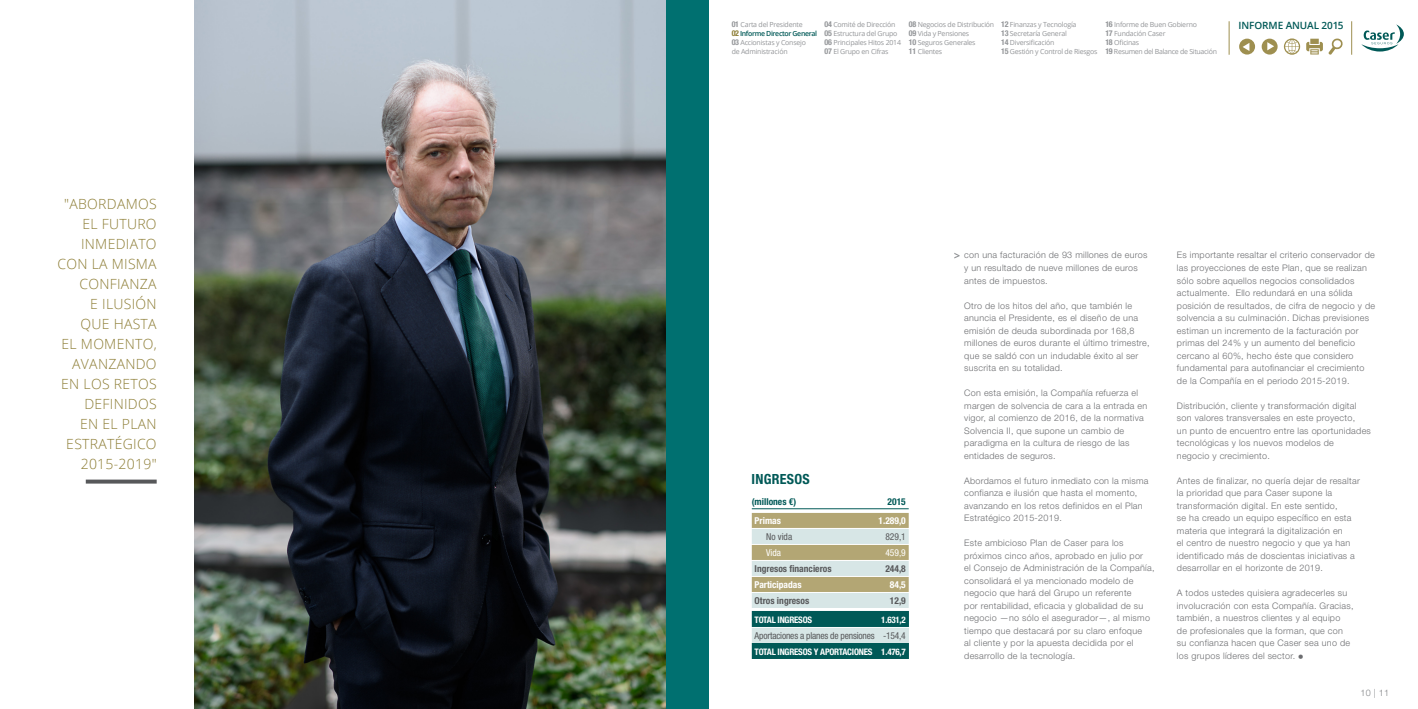
<style>
.page{position:relative;width:1418px;height:709px;background:#fff}
.page>*{position:absolute;margin:0;border:0;box-sizing:border-box;transform-origin:0 0}
.DKV_General_titula{font:300 14px/20px "Open Sans";letter-spacing:.02em;color:#8c7c33;text-align:right}
.DKV_General_titula-2{font:700 condensed 14px "Helvetica Neue LT Std";letter-spacing:.02em;color:#005957}
.t1{font:600 10px "Open Sans";letter-spacing:-.01em;color:#005957}
.DKV_General_titula-3{font:condensed 9.5px "Helvetica Neue LT Std";letter-spacing:-.02em;color:#57585a}
.DKV_General_titula-4{font:700 condensed 9.5px "Helvetica Neue LT Std";color:#57585a}
.DKV_General_titula-5{font:700 condensed 9.5px "Helvetica Neue LT Std";color:#fff}
.DKV_General_titula-6{font:700 condensed 9.5px "Helvetica Neue LT Std";color:#005957}
.DKV_General_titula-7{font:condensed 9.5px "Helvetica Neue LT Std";color:#fff}
.DKV_General_titula-8{font:300 9px/12.5px "Helvetica Neue LT Std";letter-spacing:.03em;color:#6c6d70}
.DKV_General_titula-9{font:700 condensed 9px "Helvetica Neue LT Std";letter-spacing:-.025em;color:#fff}
.curriculum{font:300 9px "Helvetica Neue LT Std";color:#808285}
.t2{font:7px/9px "Open Sans";letter-spacing:-.03em;color:#939598}
.s1{font-family:"Helvetica Neue LT Std";font-weight:700;font-stretch:condensed;font-size:8px}
.s2{font-family:"Helvetica Neue LT Std";font-weight:700;font-stretch:condensed;font-size:8px;color:#8c7c33}
.s3{font-weight:600;color:#005957}
.s4{font-size:12px}
</style>
<div class="page">
<img style="left:195px;top:0;width:471px;height:709px">
<div style="left:666px;top:0;width:43px;height:709px;background:#007070"></div>
<svg style="left:954px;top:253px;width:5px;height:5px"></svg>
<svg style="left:86px;top:479px;width:71px;height:4px"></svg>
<hr style="left:751px;top:508px;width:157px;height:1px;background:#005957">
<div style="left:751px;top:513px;width:157px;height:15px;background:#b3a674"></div>
<div style="left:751px;top:529px;width:157px;height:15px;background:#d7e6e6"></div>
<div style="left:751px;top:545px;width:157px;height:15px;background:#b3a674"></div>
<div style="left:751px;top:561px;width:157px;height:15px;background:#d7e6e6"></div>
<div style="left:751px;top:577px;width:157px;height:15px;background:#b3a674"></div>
<div style="left:751px;top:593px;width:157px;height:15px;background:#d7e6e6"></div>
<div style="left:751px;top:611px;width:158px;height:16px;background:#005957"></div>
<div style="left:751px;top:628px;width:158px;height:15px;background:#d7e6e6"></div>
<div style="left:751px;top:643px;width:158px;height:16px;background:#005957"></div>
<svg style="left:1328px;top:38px;width:15px;height:17px"></svg>
<svg style="left:1306px;top:39px;width:16px;height:15px"></svg>
<svg style="left:1261px;top:39px;width:16px;height:16px"></svg>
<svg style="left:1239px;top:39px;width:15px;height:16px"></svg>
<svg style="left:1283px;top:38px;width:17px;height:17px"></svg>
<hr style="left:1228px;top:21px;width:1px;height:34px;background:#9e8f50">
<hr style="left:1351px;top:21px;width:1px;height:34px;background:#9e8f50">
<svg style="left:1361px;top:24px;width:42px;height:28px"></svg>
<p class="DKV_General_titula" style="left:57px;top:194px;width:101px">"ABORDAMOS<br>EL FUTURO<br>INMEDIATO<br>CON LA MISMA<br>CONFIANZA<br>E ILUSIÓN<br>QUE HASTA<br>EL MOMENTO,<br>AVANZANDO<br>EN LOS RETOS<br>DEFINIDOS<br>EN EL PLAN<br>ESTRATÉGICO<br>2015-2019"</p>
<p class="t2" style="left:731px;top:20px;width:87px"><span class="s1">01</span> Carta del Presidente<br><span class="s2">02</span> <span class="s3">Informe Director General<br></span><span class="s1">03</span> Accionistas y Consejo<br>de Administración</p>
<p class="t2" style="left:824px;top:20px;width:78px"><span class="s1">04</span> Comité de Dirección<br><span class="s1">05</span> Estructura del Grupo<br><span class="s1">06</span> Principales Hitos 2014<br><span class="s1">07</span> El Grupo en Cifras</p>
<p class="t2" style="left:909px;top:20px;width:87px"><span class="s1">08</span> Negocios de Distribución<br><span class="s1">09</span> Vida y Pensiones<br><span class="s1">10</span> Seguros Generales<br><span class="s1">11</span> Clientes</p>
<p class="t2" style="left:1001px;top:20px;width:98px"><span class="s1">12</span> Finanzas y Tecnología<br><span class="s1">13</span> Secretaría General<br><span class="s1">14</span> Diversificación<br><span class="s1">15</span> Gestión y Control de Riesgos</p>
<p class="t2" style="left:1105px;top:20px;width:93px"><span class="s1">16</span> Informe de Buen Gobierno</p>
<p class="t1" style="left:1238px;top:18px;width:106px">INFORME ANUAL 2015</p>
<p class="t2" style="left:1105px;top:29px;width:113px"><span class="s1">17</span> Fundación Caser<br><span class="s1">18</span> Oficinas<br><span class="s1">19</span> Resumen del Balance de Situación</p>
<p class="DKV_General_titula-2" style="left:751px;top:470px;width:60px">INGRESOS</p>
<p class="DKV_General_titula-6" style="left:751px;top:496px;width:46px">(millones €)</p>
<p class="DKV_General_titula-6" style="left:887px;top:496px;width:20px">2015</p>
<p class="DKV_General_titula-5" style="left:754px;top:515px;width:28px">Primas</p>
<p class="DKV_General_titula-5" style="left:878px;top:515px;width:29px">1.289,0</p>
<p class="DKV_General_titula-3" style="left:766px;top:531px;width:28px">No vida</p>
<p class="DKV_General_titula-3" style="left:885px;top:531px;width:22px">829,1</p>
<p class="DKV_General_titula-7" style="left:766px;top:547px;width:16px">Vida</p>
<p class="DKV_General_titula-7" style="left:885px;top:547px;width:22px">459,9</p>
<p class="DKV_General_titula-4" style="left:754px;top:563px;width:78px">Ingresos financieros</p>
<p class="DKV_General_titula-4" style="left:885px;top:563px;width:22px">244,8</p>
<p class="DKV_General_titula-5" style="left:754px;top:579px;width:49px">Participadas</p>
<p class="DKV_General_titula-5" style="left:889px;top:579px;width:17px">84,5</p>
<p class="DKV_General_titula-4" style="left:754px;top:595px;width:56px">Otros ingresos</p>
<p class="DKV_General_titula-4" style="left:889px;top:595px;width:17px">12,9</p>
<p class="DKV_General_titula-9" style="left:754px;top:614px;width:59px">TOTAL INGRESOS</p>
<p class="DKV_General_titula-9" style="left:881px;top:614px;width:26px">1.631,2</p>
<p class="DKV_General_titula-3" style="left:754px;top:630px;width:153px">Aportaciones a planes de pensiones -154,4</p>
<p class="DKV_General_titula-9" style="left:754px;top:646px;width:153px">TOTAL INGRESOS Y APORTACIONES 1.476,7</p>
<p class="DKV_General_titula-8" style="left:964px;top:249px;width:185px">con una facturación de 93 millones de euros y un resultado de nueve millones de euros antes de impuestos.</p>
<p class="DKV_General_titula-8" style="left:964px;top:299px;width:187px">Otro de los hitos del año, que también le anuncia el Presidente, es el diseño de una emisión de deuda subordinada por 168,8 millones de euros durante el último trimestre, que se saldó con un indudable éxito al ser suscrita en su totalidad.</p>
<p class="DKV_General_titula-8" style="left:964px;top:386px;width:185px">Con esta emisión, la Compañía refuerza el margen de solvencia de cara a la entrada en vigor, al comienzo de 2016, de la normativa Solvencia II, que supone un cambio de paradigma en la cultura de riesgo de las entidades de seguros.</p>
<p class="DKV_General_titula-8" style="left:964px;top:474px;width:186px">Abordamos el futuro inmediato con la misma confianza e ilusión que hasta el momento, avanzando en los retos definidos en el Plan Estratégico 2015-2019.</p>
<p class="DKV_General_titula-8" style="left:964px;top:536px;width:192px">Este ambicioso Plan de Caser para los próximos cinco años, aprobado en julio por<br>el Consejo de Administración de la Compañía, consolidará el ya mencionado modelo de negocio que hará del Grupo un referente<br>por rentabilidad, eficacia y globalidad de su negocio —no sólo el asegurador—, al mismo tiempo que destacará por su claro enfoque<br>al cliente y por la apuesta decidida por el desarrollo de la tecnología.</p>
<p class="DKV_General_titula-8" style="left:1176px;top:249px;width:200px">Es importante resaltar el criterio conservador de las proyecciones de este Plan, que se realizan sólo sobre aquellos negocios consolidados actualmente. Ello redundará en una sólida posición de resultados, de cifra de negocio y de solvencia a su culminación. Dichas previsiones estiman un incremento de la facturación por primas del 24% y un aumento del beneficio cercano al 60%, hecho éste que considero fundamental para autofinanciar el crecimiento de la Compañía en el periodo 2015-2019.</p>
<p class="DKV_General_titula-8" style="left:1176px;top:399px;width:195px">Distribución, cliente y transformación digital son valores transversales en este proyecto,<br>un punto de encuentro entre las oportunidades tecnológicas y los nuevos modelos de<br>negocio y crecimiento.</p>
<p class="DKV_General_titula-8" style="left:1176px;top:474px;width:184px">Antes de finalizar, no quería dejar de resaltar la prioridad que para Caser supone la transformación digital. En este sentido,<br>se ha creado un equipo específico en esta materia que integrará la digitalización en<br>el centro de nuestro negocio y que ya han identificado más de doscientas iniciativas a desarrollar en el horizonte de 2019.</p>
<p class="DKV_General_titula-8" style="left:1176px;top:586px;width:178px">A todos ustedes quisiera agradecerles su involucración con esta Compañía. Gracias, también, a nuestros clientes y al equipo<br>de profesionales que la forman, que con su confianza hacen que Caser sea uno de los grupos líderes del sector. <span class="s4">•</span></p>
<p class="curriculum" style="left:1360px;top:687px;width:30px">10 | 11</p>
</div>
